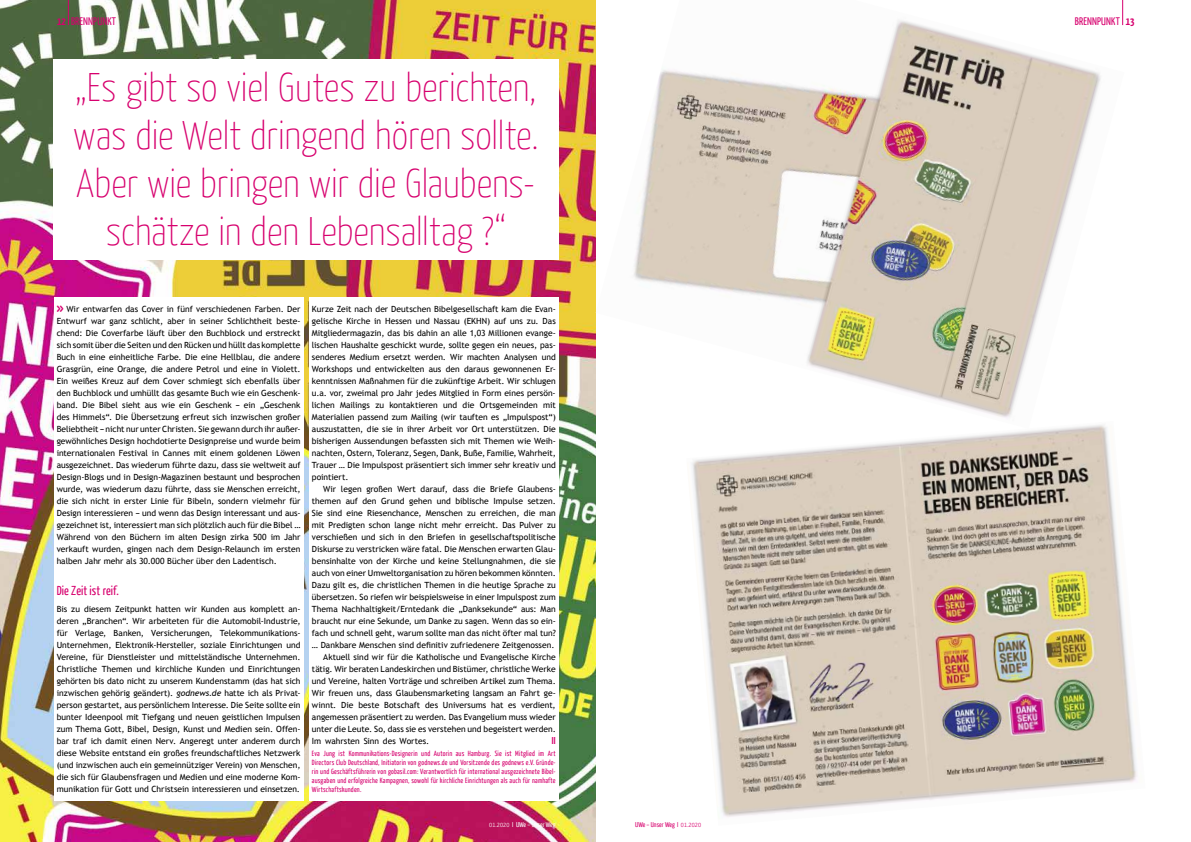
<style>
.page{position:relative;width:1191px;height:842px;background:#fff}
.page>*{position:absolute;margin:0;border:0;box-sizing:border-box;transform-origin:0 0}
.t1{font:100 40px/48px "BDKJ";letter-spacing:-.02em;color:#d7006e;text-align:center}
.t2{font:13px "BDKJ";letter-spacing:-.01em;color:#d7006e}
.t3{font:11px "BDKJ";color:#d7006e}
.t4{font:700 11px "BDKJ";color:#d7006e}
.t5{font:700 10px "BDKJ";color:#d7006e}
.t6{font:8.5px/12px "Trebuchet MS";color:#000;text-align:justify}
.t7{font:7.5px/9px "BDKJ";letter-spacing:.01em;color:#d7006e;text-align:justify}
.t8{font:7px "BDKJ";color:#fff}
.t9{font:7px "BDKJ";color:#d7006e}
.s1{font-weight:700}
.s2{font-family:"BDKJ";font-weight:700;font-size:13px;color:#d7006e}
.s3{font-style:italic}
.s4{font-weight:300}
</style>
<div class="page">
<img style="left:0;top:0;width:595px;height:842px">
<div style="left:53px;top:59px;width:506px;height:201px;background:#fff"></div>
<div style="left:54px;top:297px;width:249px;height:504px;background:#fff"></div>
<div style="left:309px;top:297px;width:249px;height:504px;background:#fff"></div>
<svg style="left:68px;top:0;width:1px;height:25px"></svg>
<img style="left:595px;top:0;width:529px;height:429px">
<img style="left:686px;top:421px;width:451px;height:396px">
<p class="t3" style="left:57px;top:14px;width:60px"><span class="s1">12</span> BRENNPUNKT</p>
<p class="t4" style="left:1125px;top:14px;width:11px">13</p>
<p class="t3" style="left:1074px;top:14px;width:47px">BRENNPUNKT</p>
<h1 class="t1" style="left:73px;top:62px;width:468px">„Es gibt so viel Gutes zu berichten, was die Welt dringend hören sollte.<br>Aber wie bringen wir die Glaubens&shy;schätze in den Lebensalltag ?“</h1>
<p class="t6" style="left:57px;top:303px;width:245px"><span class="s2">&gt;&gt;</span> Wir entwarfen das Cover in fünf verschiedenen Farben. Der Entwurf war ganz schlicht, aber in seiner Schlichtheit beste&shy;chend: Die Coverfarbe läuft über den Buchblock und erstreckt sich somit über die Seiten und den Rücken und hüllt das komplette Buch in eine einheitliche Farbe. Die eine Hellblau, die andere Grasgrün, eine Orange, die andere Petrol und eine in Violett.<br>Ein weißes Kreuz auf dem Cover schmiegt sich ebenfalls über den Buchblock und umhüllt das gesamte Buch wie ein Geschenk&shy;band. Die Bibel sieht aus wie ein Geschenk – ein „Geschenk des Himmels“. Die Übersetzung erfreut sich inzwischen großer Beliebtheit – nicht nur unter Christen. Sie gewann durch ihr außer&shy;gewöhnliches Design hochdotierte Designpreise und wurde beim internationalen Festival in Cannes mit einem goldenen Löwen ausgezeichnet. Das wiederum führte dazu, dass sie weltweit auf Design-Blogs und in Design-Magazinen bestaunt und besprochen wurde, was wiederum dazu führte, dass sie Menschen erreicht, die sich nicht in erster Linie für Bibeln, sondern vielmehr für Design interessieren – und wenn das Design interessant und aus&shy;gezeichnet ist, interessiert man sich plötzlich auch für die Bibel … Während von den Büchern im alten Design zirka 500 im Jahr verkauft wurden, gingen nach dem Design-Relaunch im ersten halben Jahr mehr als 30.000 Bücher über den Ladentisch.</p>
<h2 class="t2" style="left:57px;top:582px;width:64px">Die Zeit ist reif.</h2>
<p class="t6" style="left:57px;top:603px;width:245px">Bis zu diesem Zeitpunkt hatten wir Kunden aus komplett an&shy;deren „Branchen“. Wir arbeiteten für die Automobil-Industrie, für Verlage, Banken, Versicherungen, Telekommunikations-Unternehmen, Elektronik-Hersteller, soziale Einrichtungen und Vereine, für Dienstleister und mittelständische Unternehmen.<br>Christliche Themen und kirchliche Kunden und Einrichtungen gehörten bis dato nicht zu unserem Kundenstamm (das hat sich inzwischen gehörig geändert). <span class="s3">godnews.de</span> hatte ich als Privat&shy;person gestartet, aus persönlichem Interesse. Die Seite sollte ein bunter Ideenpool mit Tiefgang und neuen geistlichen Impulsen zum Thema Gott, Bibel, Design, Kunst und Medien sein. Offen&shy;bar traf ich damit einen Nerv. Angeregt unter anderem durch diese Website entstand ein großes freundschaftliches Netzwerk (und inzwischen auch ein gemeinnütziger Verein) von Menschen, die sich für Glaubensfragen und Medien und eine moderne Kom&shy;munikation für Gott und Christsein interessieren und einsetzen.</p>
<p class="t6" style="left:312px;top:303px;width:245px">Kurze Zeit nach der Deutschen Bibelgesellschaft kam die Evan&shy;gelische Kirche in Hessen und Nassau (EKHN) auf uns zu. Das Mitgliedermagazin, das bis dahin an alle 1,03 Millionen evange&shy;lischen Haushalte geschickt wurde, sollte gegen ein neues, pas&shy;senderes Medium ersetzt werden. Wir machten Analysen und Workshops und entwickelten aus den daraus gewonnenen Er&shy;kenntnissen Maßnahmen für die zukünftige Arbeit. Wir schlugen u.a. vor, zweimal pro Jahr jedes Mitglied in Form eines persön&shy;lichen Mailings zu kontaktieren und die Ortsgemeinden mit Materialien passend zum Mailing (wir tauften es „Impulspost“) auszustatten, die sie in ihrer Arbeit vor Ort unterstützen. Die bisherigen Aussendungen befassten sich mit Themen wie Weih&shy;nachten, Ostern, Toleranz, Segen, Dank, Buße, Familie, Wahrheit, Trauer … Die Impulspost präsentiert sich immer sehr kreativ und pointiert.</p>
<p class="t6" style="left:323px;top:483px;width:234px">Wir legen großen Wert darauf, dass die Briefe Glaubens-</p>
<p class="t6" style="left:312px;top:495px;width:245px">themen auf den Grund gehen und biblische Impulse setzen.</p>
<p class="t6" style="left:312px;top:507px;width:245px">Sie sind eine Riesenchance, Menschen zu erreichen, die man</p>
<p class="t6" style="left:312px;top:519px;width:245px">mit Predigten schon lange nicht mehr erreicht. Das Pulver zu</p>
<p class="t6" style="left:312px;top:531px;width:245px">verschießen und sich in den Briefen in gesellschaftspolitische</p>
<p class="t6" style="left:312px;top:543px;width:245px">Diskurse zu verstricken wäre fatal. Die Menschen erwarten Glau-</p>
<p class="t6" style="left:312px;top:555px;width:245px">bensinhalte von der Kirche und keine Stellungnahmen, die sie</p>
<p class="t6" style="left:312px;top:567px;width:245px">auch von einer Umweltorganisation zu hören bekommen könnten.</p>
<p class="t6" style="left:312px;top:579px;width:245px">Dazu gilt es, die christlichen Themen in die heutige Sprache zu</p>
<p class="t6" style="left:312px;top:591px;width:245px">übersetzen. So riefen wir beispielsweise in einer Impulspost zum</p>
<p class="t6" style="left:312px;top:603px;width:245px">Thema Nachhaltigkeit/Erntedank die „Danksekunde“ aus: Man</p>
<p class="t6" style="left:312px;top:615px;width:245px">braucht nur eine Sekunde, um Danke zu sagen. Wenn das so ein-</p>
<p class="t6" style="left:312px;top:627px;width:245px">fach und schnell geht, warum sollte man das nicht öfter mal tun?</p>
<p class="t6" style="left:312px;top:639px;width:244px">… Dankbare Menschen sind definitiv zufriedenere Zeitgenossen.</p>
<p class="t6" style="left:323px;top:651px;width:234px">Aktuell sind wir für die Katholische und Evangelische Kirche</p>
<p class="t6" style="left:312px;top:663px;width:245px">tätig. Wir beraten Landeskirchen und Bistümer, christliche Werke</p>
<p class="t6" style="left:312px;top:675px;width:245px">und Vereine, halten Vorträge und schreiben Artikel zum Thema.</p>
<p class="t6" style="left:312px;top:687px;width:245px">Wir freuen uns, dass Glaubensmarketing langsam an Fahrt ge-</p>
<p class="t6" style="left:312px;top:699px;width:245px">winnt. Die beste Botschaft des Universums hat es verdient,</p>
<p class="t6" style="left:312px;top:711px;width:245px">angemessen präsentiert zu werden. Das Evangelium muss wieder</p>
<p class="t6" style="left:312px;top:723px;width:245px">unter die Leute. So, dass sie es verstehen und begeistert werden.</p>
<p class="t6" style="left:312px;top:735px;width:119px">Im wahrsten Sinn des Wortes.</p>
<p class="t5" style="left:551px;top:734px;width:6px">II</p>
<p class="t7" style="left:312px;top:749px;width:245px">Eva Jung ist Kommunikations-Designerin und Autorin aus Hamburg. Sie ist Mitglied im Art Directors Club Deutschland, Initiatorin von godnews.de und Vorsitzende des godnews e.V. Gründe&shy;rin und Geschäftsführerin von gobasil.com: Verantwortlich für international ausgezeichnete Bibel&shy;ausgaben und erfolgreiche Kampagnen, sowohl für kirchliche Einrichtungen als auch für namhafte Wirtschaftskunden.</p>
<p class="t8" style="left:489px;top:820px;width:68px"><span class="s4">01.2020</span> I UWe – Unser Weg</p>
<p class="t9" style="left:635px;top:820px;width:67px">UWe – Unser Weg I <span class="s4">01.2020</span></p>
</div>
